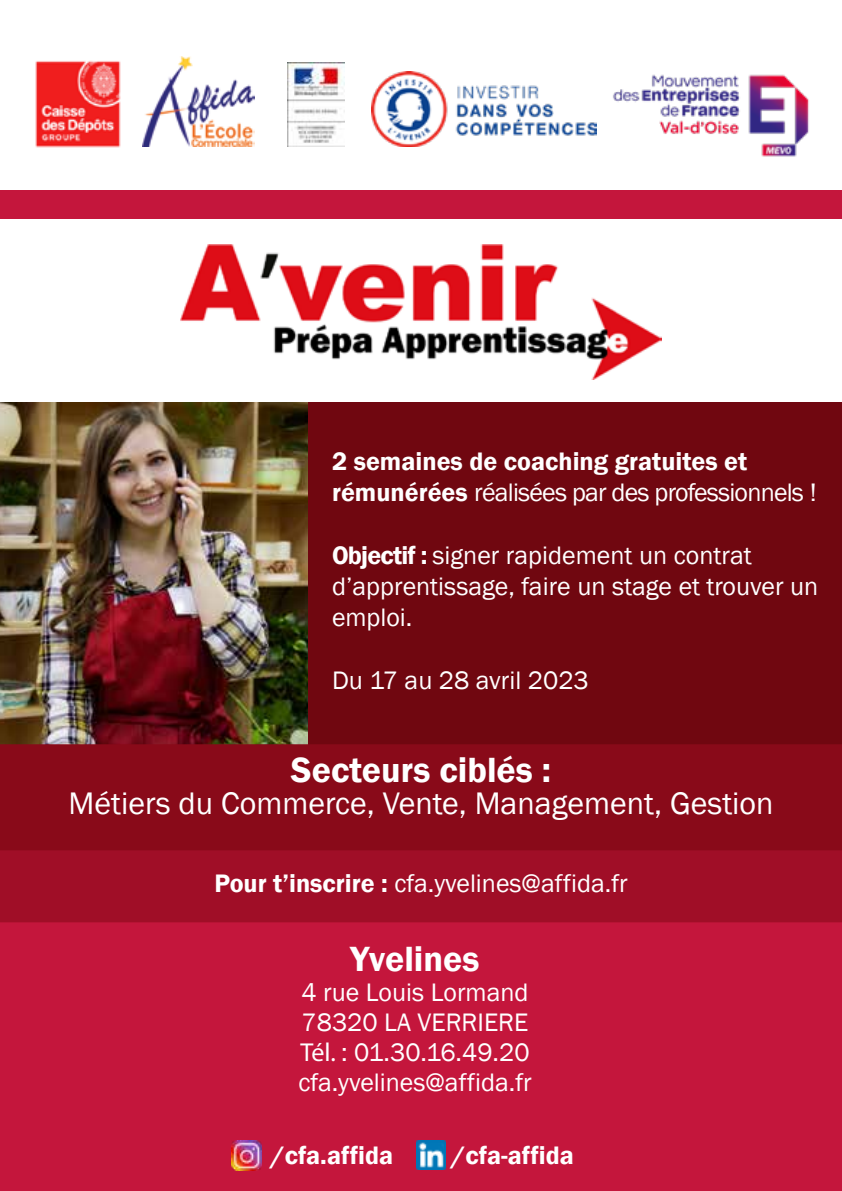
<style>
.page{position:relative;width:842px;height:1191px;background:#fff}
.page>*{position:absolute;margin:0;border:0;box-sizing:border-box;transform-origin:0 0}
.t1{font:600 36px "Franklin Gothic";color:#fff}
.t2{font:32px "Franklin Gothic";color:#fff}
.t3{font:26px/30px "Franklin Gothic";color:#fff}
.t4{font:600 26px/31.2px "Franklin Gothic";color:#fff}
.s1{font-weight:400}
.s2{font-weight:600}
.s3{font-family:"Myriad Pro"}
</style>
<div class="page">
<img style="left:0;top:402px;width:308px;height:342px">
<img style="left:35px;top:61px;width:108px;height:87px">
<img style="left:371px;top:71px;width:219px;height:75px">
<img style="left:288px;top:63px;width:56px;height:83px">
<img style="left:143px;top:56px;width:112px;height:91px">
<div style="left:308px;top:402px;width:534px;height:346px;background:#700710"></div>
<div style="left:0;top:190px;width:842px;height:28px;background:#c4163c"></div>
<div style="left:0;top:744px;width:842px;height:106px;background:#890a19"></div>
<div style="left:0;top:850px;width:842px;height:72px;background:#a00e27"></div>
<div style="left:0;top:922px;width:842px;height:269px;background:#c4163c"></div>
<img style="left:180px;top:244px;width:481px;height:135px">
<img style="left:232px;top:1140px;width:30px;height:30px">
<img style="left:417px;top:1140px;width:29px;height:29px">
<img style="left:590px;top:74px;width:219px;height:83px">
<p class="t4" style="left:332px;top:446px;width:486px">2 semaines de coaching gratuites et rémunérées <span class="s1">réalisées par des professionnels !</span></p>
<p class="t3" style="left:332px;top:540px;width:488px;line-height:31.2px"><span class="s2">Objectif :</span> signer rapidement un contrat d’apprentissage, faire un stage et trouver un emploi.</p>
<p class="t3" style="left:332px;top:665px;width:258px">Du 17 au 28 avril 2023</p>
<h1 class="t1" style="left:291px;top:747px;width:262px">Secteurs ciblés :</h1>
<p class="t2" style="left:69px;top:783px;width:706px">Métiers du Commerce, Vente, Management, Gestion</p>
<p class="t3" style="left:214px;top:868px;width:415px"><span class="s2">Pour t’inscrire :</span> cfa.yvelines@affida.fr</p>
<h1 class="t1" style="left:351px;top:937px;width:130px">Yvelines</h1>
<p class="t3" style="left:298px;top:978px;width:235px">4 rue Louis Lormand<br>78320 LA VERRIERE<br><span class="s3">Tél.</span> : 01.30.16.49.20 cfa.yvelines@affida.fr</p>
<p class="t4" style="left:271px;top:1140px;width:124px">/cfa.affida</p>
<p class="t4" style="left:452px;top:1140px;width:124px">/cfa-affida</p>
</div>
